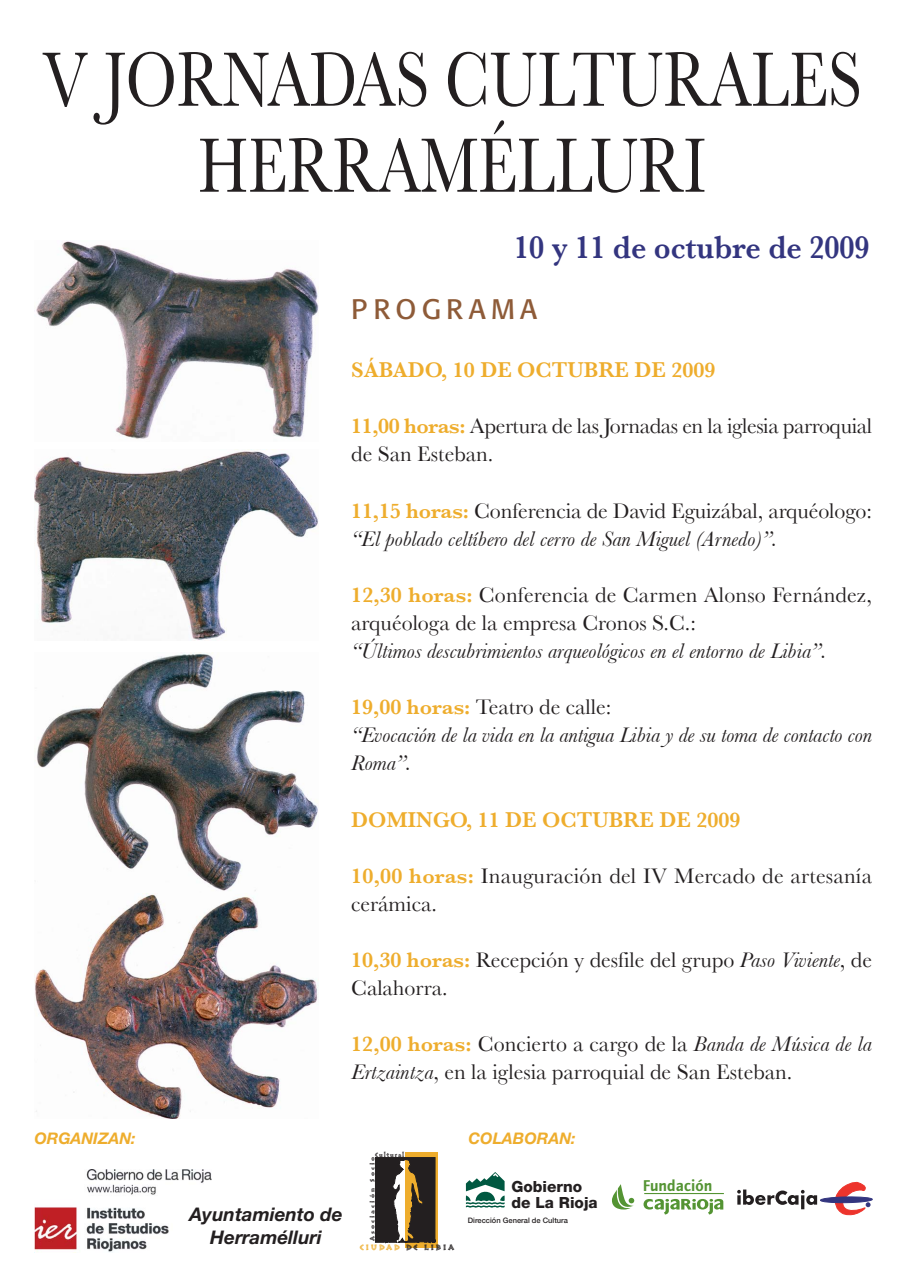
<style>
.page{position:relative;width:906px;height:1275px;background:#fff}
.page>*{position:absolute;margin:0;border:0;box-sizing:border-box;transform-origin:0 0}
.t1{font:80px/86px "Baskerville";color:#231f20;text-align:center;scale:.78 1}
.t2{font:600 33.4px "Baskerville";color:#33357f;scale:.9 1}
.t3{font:28px "Formata";letter-spacing:.185em;color:#8e5b38}
.t4{font:22px/28.1px "Baskerville";color:#231f20}
.t5{font:italic 22px/28.1px "Baskerville";color:#231f20}
.t6{font:22px/28.1px "Baskerville";letter-spacing:-.02em;color:#231f20}
.t7{font:600 22px "Baskerville";color:#eead2d}
.t8{font:italic 700 18.8px/22.2px "Helvetica Neue";color:#231f20;text-align:center}
.t9{font:600 16.2px "Foundry Journal";color:#549433}
.t10{font:italic 700 16px "Helvetica Neue";color:#eead2d}
.t11{font:800 15.4px "Helvetica Neue";color:#231f20}
.t12{font:8.3px "Pompeia Inline";letter-spacing:.21em;color:#231f20}
.t13{font:500 7.5px "Helvetica Neue";color:#231f20}
.t14{font:6.7px "Pompeia Inline";letter-spacing:.3em;color:#231f20}
.t15{font:6.7px "Pompeia Inline";letter-spacing:.135em;color:#231f20;scale:.9 1}
.s1{font-weight:600;color:#eead2d}
.s2{font-weight:600;font-style:normal;color:#eead2d}
.s3{font-style:normal}
.s4{font-style:italic}
.s5{color:#eead2d}
</style>
<div class="page">
<img style="left:36px;top:241px;width:282px;height:198px">
<img style="left:34px;top:1169px;width:177px;height:84px">
<svg style="left:737px;top:1181px;width:135px;height:35px"></svg>
<svg style="left:405px;top:1153px;width:33px;height:95px"></svg>
<svg style="left:375px;top:1157px;width:60px;height:91px;background:#5a4f40"></svg>
<img style="left:34px;top:451px;width:284px;height:189px">
<img style="left:34px;top:653px;width:284px;height:465px">
<svg style="left:612px;top:1184px;width:22px;height:26px"></svg>
<svg style="left:644px;top:1199px;width:79px;height:16px"></svg>
<hr style="left:644px;top:1193px;width:80px;height:1px;background:#549433">
<svg style="left:466px;top:1172px;width:39px;height:36px"></svg>
<h1 class="t1" style="left:42px;top:37px;width:1052px">V JORNADAS CULTURALES<br>HERRAMÉLLURI</h1>
<h2 class="t2" style="left:514px;top:228px;width:396px">10 y 11 de octubre de 2009</h2>
<p class="t3" style="left:351px;top:296px;width:187px">PROGRAMA</p>
<p class="t7" style="left:351px;top:357px;width:366px">SÁBADO, 10 DE OCTUBRE DE 2009</p>
<p class="t6" style="left:351px;top:412px;width:522px"><span class="s1">11,00 horas:</span> Apertura de las Jornadas en la iglesia parroquial de San Esteban.</p>
<p class="t5" style="left:351px;top:497px;width:522px"><span class="s2">11,15 horas:</span> <span class="s3">Conferencia de David Eguizábal, arquéologo: </span>“El poblado celtíbero del cerro de San Miguel (Arnedo)”.</p>
<p class="t4" style="left:351px;top:581px;width:522px"><span class="s1">12,30 horas:</span> Conferencia de Carmen Alonso Fernández, arquéologa de la empresa Cronos S.C.:</p>
<p class="t5" style="left:351px;top:637px;width:477px">“Últimos descubrimientos arqueológicos en el entorno de Libia”.</p>
<p class="t5" style="left:351px;top:693px;width:523px"><span class="s2">19,00 horas:</span> <span class="s3">Teatro de calle:<br></span>“Evocación de la vida en la antigua Libia y de su toma de contacto con<br>Roma”.</p>
<p class="t7" style="left:351px;top:807px;width:391px">DOMINGO, 11 DE OCTUBRE DE 2009</p>
<p class="t4" style="left:351px;top:862px;width:522px"><span class="s1">10,00 horas:</span> Inauguración del IV Mercado de artesanía cerámica.</p>
<p class="t4" style="left:351px;top:946px;width:522px"><span class="s1">10,30 horas:</span> Recepción y desfile del grupo <span class="s4">Paso Viviente</span>, de<br>Calahorra.</p>
<p class="t10" style="left:34px;top:1132px;width:103px">ORGANIZAN:</p>
<p class="t4" style="left:351px;top:1030px;width:522px"><span class="s1">12,00 horas:</span> Concierto a cargo de la <span class="s4">Banda de Música de la<br>Ertzaintza</span>, en la iglesia parroquial de San Esteban.</p>
<p class="t8" style="left:189px;top:1205px;width:155px">Ayuntamiento de<br>Herramélluri</p>
<p class="t15" style="left:375px;top:1151px;width:34px">Cultural</p>
<p class="t14" style="left:369px;top:1241px;width:86px;rotate:-90deg">Asociación Socio</p>
<p class="t12" style="left:360px;top:1243px;width:96px"><span class="s5">CIUDAD</span> DE LIBIA</p>
<p class="t10" style="left:468px;top:1132px;width:109px">COLABORAN:</p>
<p class="t11" style="left:512px;top:1181px;width:72px">Gobierno</p>
<p class="t9" style="left:643px;top:1179px;width:71px">Fundación</p>
<p class="t11" style="left:512px;top:1197px;width:88px">de La Rioja</p>
<p class="t13" style="left:468px;top:1218px;width:102px">Dirección General de Cultura</p>
</div>
